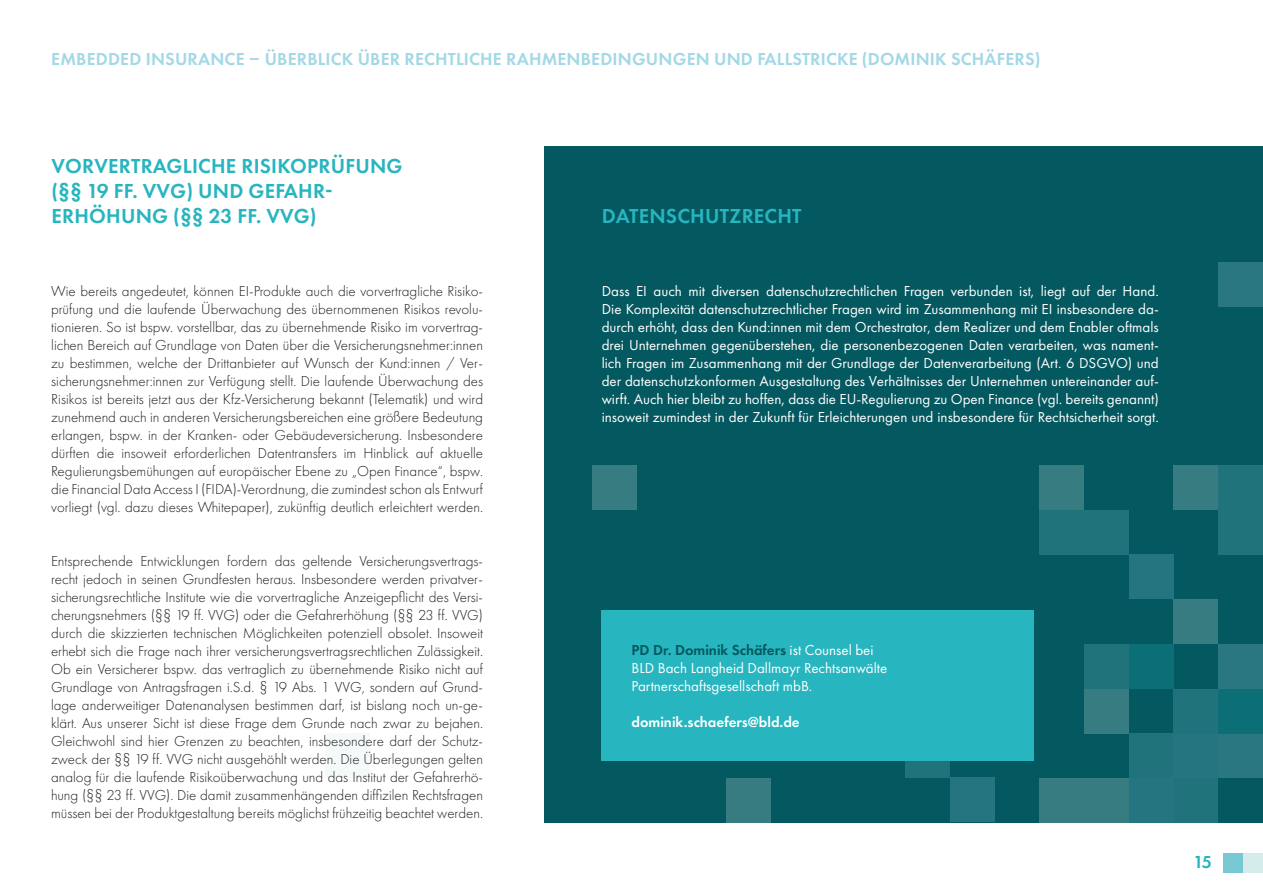
<style>
.page{position:relative;width:1263px;height:893px;background:#fff}
.page>*{position:absolute;margin:0;border:0;box-sizing:border-box;transform-origin:0 0}
.t1{font:600 21px/25.2px "Futura PT";letter-spacing:.01em;color:#27b5bf}
.t2{font:600 18px "Futura PT";letter-spacing:.01em;color:#a3d8e7}
.t3{font:600 18px "Futura PT";color:#27b5bf}
.t4{font:300 15px/18px "Futura PT";color:#1d1d1b;text-align:justify}
.t5{font:15px/18px "Futura PT";color:#fff;text-align:justify}
.t6{font:600 15px "Futura PT";color:#fff}
.s1{font-weight:600;color:#04585f}
</style>
<div class="page">
<div style="left:544px;top:146px;width:719px;height:677px;background:#04585f"></div>
<div style="left:1243px;top:853px;width:20px;height:20px;background:#d6eceb"></div>
<div style="left:1223px;top:853px;width:20px;height:20px;background:#77c8d2"></div>
<div style="left:1218px;top:262px;width:45px;height:44px;background:#2b7780"></div>
<div style="left:592px;top:465px;width:45px;height:45px;background:#377c81"></div>
<div style="left:726px;top:778px;width:45px;height:45px;background:#377c81"></div>
<div style="left:1039px;top:465px;width:45px;height:45px;background:#377c81"></div>
<div style="left:325px;top:733px;width:45px;height:45px;background:#f4fafa"></div>
<div style="left:1218px;top:733px;width:45px;height:45px;background:#2b7780"></div>
<div style="left:1218px;top:644px;width:45px;height:45px;background:#2b7780"></div>
<div style="left:1129px;top:733px;width:44px;height:45px;background:#20737b"></div>
<div style="left:950px;top:777px;width:45px;height:45px;background:#247580"></div>
<div style="left:905px;top:733px;width:45px;height:45px;background:#20737b"></div>
<div style="left:1173px;top:733px;width:45px;height:45px;background:#247580"></div>
<div style="left:1084px;top:689px;width:45px;height:45px;background:#377c81"></div>
<div style="left:1173px;top:599px;width:45px;height:45px;background:#377c81"></div>
<div style="left:1173px;top:465px;width:45px;height:45px;background:#377c81"></div>
<div style="left:1039px;top:510px;width:45px;height:45px;background:#20737b"></div>
<div style="left:1173px;top:778px;width:45px;height:45px;background:#20737b"></div>
<div style="left:1173px;top:689px;width:45px;height:44px;background:#20737b"></div>
<div style="left:1218px;top:689px;width:45px;height:44px;background:#0c6e76"></div>
<div style="left:1129px;top:644px;width:44px;height:45px;background:#0c6e76"></div>
<div style="left:1084px;top:778px;width:45px;height:45px;background:#377c81"></div>
<div style="left:1039px;top:778px;width:45px;height:45px;background:#377c81"></div>
<div style="left:1084px;top:644px;width:45px;height:45px;background:#20737b"></div>
<div style="left:1129px;top:555px;width:44px;height:44px;background:#247580"></div>
<div style="left:1129px;top:778px;width:44px;height:45px;background:#247580"></div>
<div style="left:1084px;top:510px;width:45px;height:45px;background:#20737b"></div>
<div style="left:1218px;top:510px;width:45px;height:45px;background:#20737b"></div>
<div style="left:1218px;top:465px;width:45px;height:45px;background:#20737b"></div>
<div style="left:602px;top:610px;width:432px;height:151px;background:#27b5bf"></div>
<p class="t2" style="left:51px;top:47px;width:991px">EMBEDDED INSURANCE – ÜBERBLICK ÜBER RECHTLICHE RAHMENBEDINGUNGEN UND FALLSTRICKE (DOMINIK SCHÄFERS)</p>
<h1 class="t1" style="left:51px;top:153px;width:353px">VORVERTRAGLICHE RISIKOPRÜFUNG (§§ 19 FF. VVG) UND GEFAHR-<br>ERHÖHUNG (§§ 23 FF. VVG)</h1>
<p class="t4" style="left:51px;top:282px;width:433px">Wie bereits angedeutet, können EI-Produkte auch die vorvertragliche Risiko&shy;prüfung und die laufende Überwachung des übernommenen Risikos revolu&shy;tionieren. So ist bspw. vorstellbar, das zu übernehmende Risiko im vorvertrag&shy;lichen Bereich auf Grundlage von Daten über die Versicherungsnehmer:innen zu bestimmen, welche der Drittanbieter auf Wunsch der Kund:innen / Ver&shy;sicherungsnehmer:innen zur Verfügung stellt. Die laufende Überwachung des Risikos ist bereits jetzt aus der Kfz-Versicherung bekannt (Telematik) und wird zunehmend auch in anderen Versicherungsbereichen eine größere Bedeutung erlangen, bspw. in der Kranken- oder Gebäudeversicherung. Insbesondere dürften die insoweit erforderlichen Datentransfers im Hinblick auf aktuelle Regulierungsbemühungen auf europäischer Ebene zu „Open Finance“, bspw. die Financial Data Access I (FIDA)-Verordnung, die zumindest schon als Entwurf vorliegt (vgl. dazu dieses Whitepaper), zukünftig deutlich erleichtert werden.</p>
<p class="t4" style="left:51px;top:552px;width:434px">Entsprechende Entwicklungen fordern das geltende Versicherungsvertrags&shy;recht jedoch in seinen Grundfesten heraus. Insbesondere werden privatver&shy;sicherungsrechtliche Institute wie die vorvertragliche Anzeigepflicht des Versi&shy;cherungsnehmers (§§ 19 ff. VVG) oder die Gefahrerhöhung (§§ 23 ff. VVG) durch die skizzierten technischen Möglichkeiten potenziell obsolet. Insoweit erhebt sich die Frage nach ihrer versicherungsvertragsrechtlichen Zulässigkeit.<br>Ob ein Versicherer bspw. das vertraglich zu übernehmende Risiko nicht auf Grundlage von Antragsfragen i.S.d. § 19 Abs. 1 VVG, sondern auf Grund&shy;lage anderweitiger Datenanalysen bestimmen darf, ist bislang noch un-ge&shy;klärt. Aus unserer Sicht ist diese Frage dem Grunde nach zwar zu bejahen.<br>Gleichwohl sind hier Grenzen zu beachten, insbesondere darf der Schutz&shy;zweck der §§ 19 ff. VVG nicht ausgehöhlt werden. Die Überlegungen gelten analog für die laufende Risikoüberwachung und das Institut der Gefahrerhö&shy;hung (§§ 23 ff. VVG). Die damit zusammenhängenden diffizilen Rechtsfragen müssen bei der Produktgestaltung bereits möglichst frühzeitig beachtet werden.</p>
<h1 class="t1" style="left:602px;top:204px;width:201px">DATENSCHUTZRECHT</h1>
<p class="t5" style="left:602px;top:282px;width:559px">Dass EI auch mit diversen datenschutzrechtlichen Fragen verbunden ist, liegt auf der Hand.<br>Die Komplexität datenschutzrechtlicher Fragen wird im Zusammenhang mit EI insbesondere da&shy;durch erhöht, dass den Kund:innen mit dem Orchestrator, dem Realizer und dem Enabler oftmals drei Unternehmen gegenüberstehen, die personenbezogenen Daten verarbeiten, was nament&shy;lich Fragen im Zusammenhang mit der Grundlage der Datenverarbeitung (Art. 6 DSGVO) und der datenschutzkonformen Ausgestaltung des Verhältnisses der Unternehmen untereinander auf&shy;wirft. Auch hier bleibt zu hoffen, dass die EU-Regulierung zu Open Finance (vgl. bereits genannt) insoweit zumindest in der Zukunft für Erleichterungen und insbesondere für Rechtsicherheit sorgt.</p>
<p class="t5" style="left:631px;top:640px;width:257px;text-align:left"><span class="s1">PD Dr. Dominik Schäfers</span> ist Counsel bei<br>BLD Bach Langheid Dallmayr Rechtsanwälte<br>Partnerschaftsgesellschaft mbB.</p>
<p class="t6" style="left:631px;top:712px;width:170px">dominik.schaefers@bld.de</p>
<p class="t3" style="left:1193px;top:851px;width:20px">15</p>
</div>
